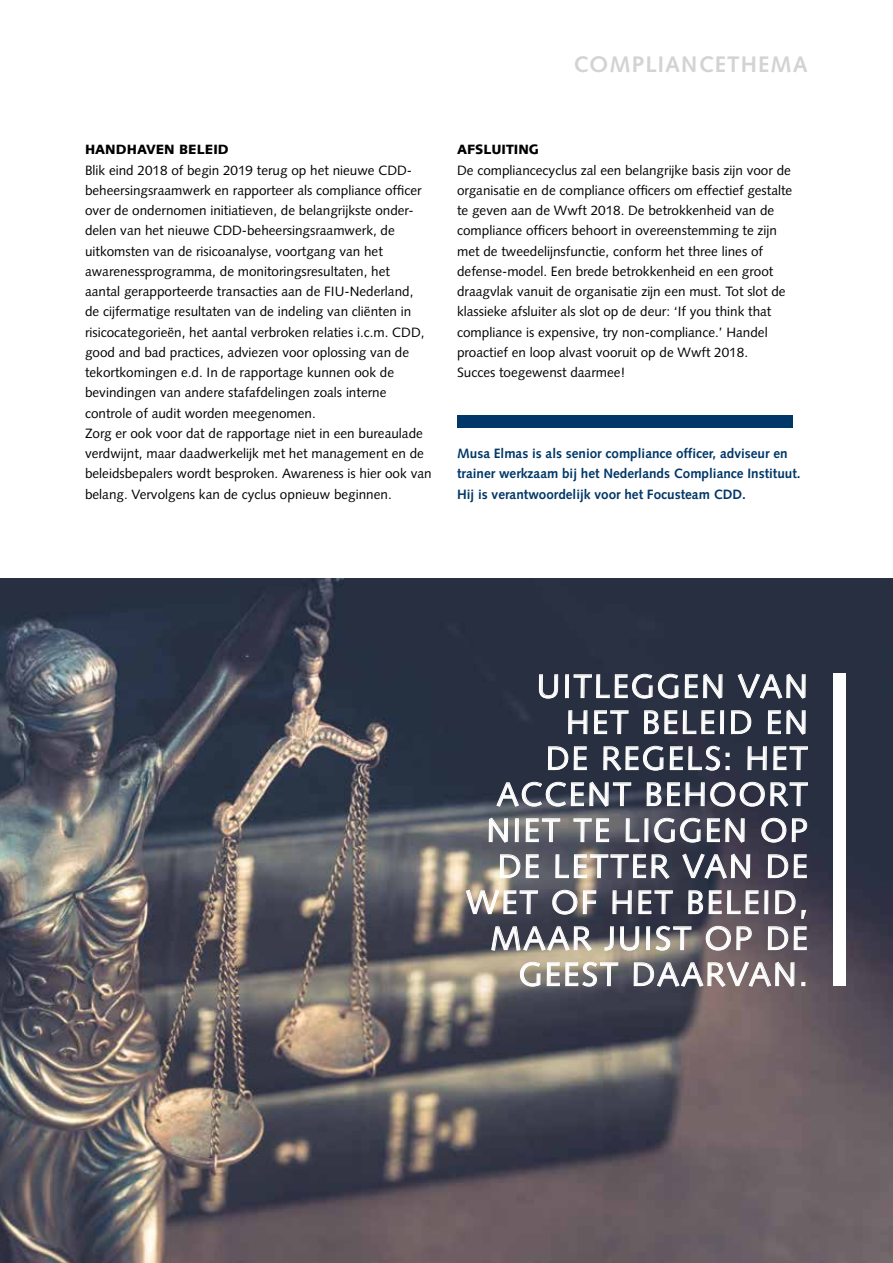
<style>
.page{position:relative;width:893px;height:1263px;background:#fff}
.page>*{position:absolute;margin:0;border:0;box-sizing:border-box;transform-origin:0 0}
.t1{font:33px/36px "Syntax LT Std";letter-spacing:.06em;color:#fff;text-align:right}
.t2{font:700 22.5px "Syntax LT Std";letter-spacing:.05em;color:#d1d3d4}
.t3{font:13.5px/20.2px "Syntax LT Std";color:#000}
.t4{font:700 13.5px/20.2px "Syntax LT Std";color:#003768}
.t5{font:900 13.5px "Syntax LT";color:#000}
</style>
<div class="page">
<img style="left:0;top:578px;width:893px;height:685px">
<svg style="left:466px;top:629px;width:341px;height:402px;background:#555660"></svg>
<div style="left:833px;top:673px;width:13px;height:312px;background:#fff"></div>
<div style="left:457px;top:415px;width:336px;height:13px;background:#003768"></div>
<h2 class="t2" style="left:573px;top:51px;width:236px">COMPLIANCETHEMA</h2>
<p class="t5" style="left:85px;top:142px;width:145px">HANDHAVEN BELEID</p>
<p class="t3" style="left:85px;top:160px;width:348px">Blik eind 2018 of begin 2019 terug op het nieuwe CDD&shy;beheersingsraamwerk en rapporteer als compliance officer over de ondernomen initiatieven, de belangrijkste onder&shy;delen van het nieuwe CDD-beheersingsraamwerk, de uitkomsten van de risicoanalyse, voortgang van het awarenessprogramma, de monitoringsresultaten, het<br>aantal gerapporteerde transacties aan de FIU-Nederland,<br>de cijfermatige resultaten van de indeling van cliënten in risicocategorieën, het aantal verbroken relaties i.c.m. CDD, good and bad practices, adviezen voor oplossing van de tekortkomingen e.d. In de rapportage kunnen ook de bevindingen van andere stafafdelingen zoals interne controle of audit worden meegenomen.<br>Zorg er ook voor dat de rapportage niet in een bureaulade verdwijnt, maar daadwerkelijk met het management en de beleidsbepalers wordt besproken. Awareness is hier ook van belang. Vervolgens kan de cyclus opnieuw beginnen.</p>
<p class="t5" style="left:457px;top:142px;width:83px">AFSLUITING</p>
<p class="t3" style="left:457px;top:160px;width:337px">De compliancecyclus zal een belangrijke basis zijn voor de organisatie en de compliance officers om effectief gestalte te geven aan de Wwft 2018. De betrokkenheid van de compliance officers behoort in overeenstemming te zijn met de tweedelijnsfunctie, conform het three lines of defense-model. Een brede betrokkenheid en een groot draagvlak vanuit de organisatie zijn een must. Tot slot de klassieke afsluiter als slot op de deur: ‘If you think that compliance is expensive, try non-compliance.’ Handel proactief en loop alvast vooruit op de Wwft 2018.<br>Succes toegewenst daarmee!</p>
<p class="t4" style="left:457px;top:443px;width:345px">Musa Elmas is als senior compliance officer, adviseur en trainer werkzaam bij het Nederlands Compliance Instituut.<br>Hij is verantwoordelijk voor het Focusteam CDD.</p>
<h1 class="t1" style="left:466px;top:668px;width:343px">UITLEGGEN VAN<br>HET BELEID EN<br>DE REGELS: HET<br>ACCENT BEHOORT<br>NIET TE LIGGEN OP<br>DE LETTER VAN DE<br>WET OF HET BELEID,<br>MAAR JUIST OP DE<br>GEEST DAARVAN.</h1>
</div>
